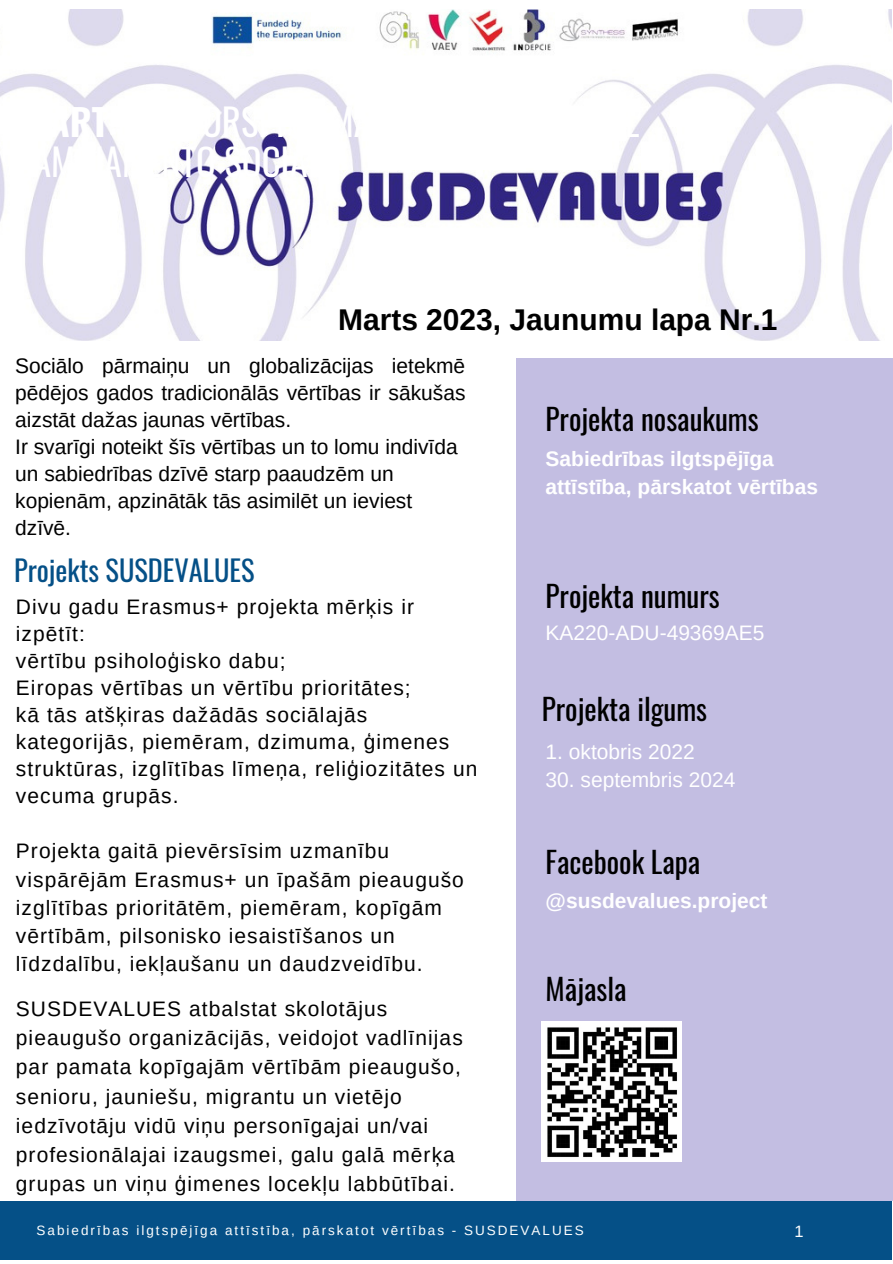
<style>
.page{position:relative;width:893px;height:1264px;background:#fff}
.page>*{position:absolute;margin:0;border:0;box-sizing:border-box;transform-origin:0 0}
.t1{font:36.9px "Oswald";color:#fff}
.t2{font:700 30px "Arimo";color:#000}
.t3{font:29.25px "Oswald";color:#000}
.t4{font:28.5px "Oswald";color:#055087}
.t5{font:21px/27px "Arimo";letter-spacing:.05em;color:#000}
.t6{font:21px/27px "Arimo";color:#000}
.t7{font:700 21px/28px "Arimo";color:#fff}
.t8{font:21px "Arimo";color:#fff}
.t9{font:16.5px "Arimo";color:#fff}
.t10{font:13.5px "Arimo";letter-spacing:.15em;color:#fff}
</style>
<div class="page">
<div style="left:516px;top:358px;width:376px;height:842px;background:#c3bee2"></div>
<img style="left:0;top:9px;width:891px;height:332px">
<div style="left:0;top:1201px;width:891px;height:58px;background:#055087"></div>
<img style="left:542px;top:1021px;width:139px;height:140px">
<p class="t1" style="left:14px;top:133px;width:325px">CAMBIAMENTO SOCIALE</p>
<p class="t2" style="left:338px;top:302px;width:441px">Marts 2023, Jaunumu lapa Nr.1</p>
<p class="t5" style="left:15px;top:352px;width:452px;text-align:justify">Sociālo pārmaiņu un globalizācijas ietekmē pēdējos gados tradicionālās vērtības ir sākušas aizstāt dažas jaunas vērtības.</p>
<p class="t6" style="left:15px;top:433px;width:444px">Ir svarīgi noteikt šīs vērtības un to lomu indivīda un sabiedrības dzīvē starp paaudzēm un kopienām, apzinātāk tās asimilēt un ieviest dzīvē.</p>
<p class="t4" style="left:14px;top:548px;width:242px">Projekts SUSDEVALUES</p>
<p class="t5" style="left:16px;top:593px;width:399px">Divu gadu Erasmus+ projekta mērķis ir izpētīt:</p>
<p class="t5" style="left:16px;top:647px;width:271px">vērtību psiholoģisko dabu;</p>
<p class="t5" style="left:16px;top:674px;width:396px">Eiropas vērtības un vērtību prioritātes;</p>
<p class="t5" style="left:16px;top:701px;width:463px">kā tās atšķiras dažādās sociālajās kategorijās, piemēram, dzimuma, ģimenes struktūras, izglītības līmeņa, reliģiozitātes un vecuma grupās.</p>
<p class="t5" style="left:16px;top:837px;width:449px;line-height:28px">Projekta gaitā pievērsīsim uzmanību vispārējām Erasmus+ un īpašām pieaugušo izglītības prioritātēm, piemēram, kopīgām vērtībām, pilsonisko iesaistīšanos un līdzdalību, iekļaušanu un daudzveidību.</p>
<p class="t5" style="left:16px;top:993px;width:448px;line-height:29.2px">SUSDEVALUES atbalstat skolotājus pieaugušo organizācijās, veidojot vadlīnijas par pamata kopīgajām vērtībām pieaugušo, senioru, jauniešu, migrantu un vietējo iedzīvotāju vidū viņu personīgajai un/vai profesionālajai izaugsmei, galu galā mērķa grupas un viņu ģimenes locekļu labbūtībai.</p>
<p class="t3" style="left:545px;top:396px;width:214px">Projekta nosaukums</p>
<p class="t7" style="left:545px;top:445px;width:274px">Sabiedrības ilgtspējīga attīstība, pārskatot vērtības</p>
<p class="t3" style="left:545px;top:573px;width:176px">Projekta numurs</p>
<p class="t8" style="left:545px;top:621px;width:220px">KA220-ADU-49369AE5</p>
<p class="t3" style="left:542px;top:686px;width:167px">Projekta ilgums</p>
<p class="t8" style="left:545px;top:739px;width:150px">1. oktobris 2022</p>
<p class="t8" style="left:545px;top:767px;width:191px">30. septembris 2024</p>
<p class="t3" style="left:545px;top:839px;width:156px">Facebook Lapa</p>
<p class="t7" style="left:545px;top:886px;width:223px">@susdevalues.project</p>
<p class="t3" style="left:545px;top:965px;width:82px">Mājasla</p>
<p class="t10" style="left:37px;top:1222px;width:548px">Sabiedrības ilgtspējīga attīstība, pārskatot vērtības - SUSDEVALUES</p>
<p class="t9" style="left:794px;top:1222px;width:11px">1</p>
</div>
